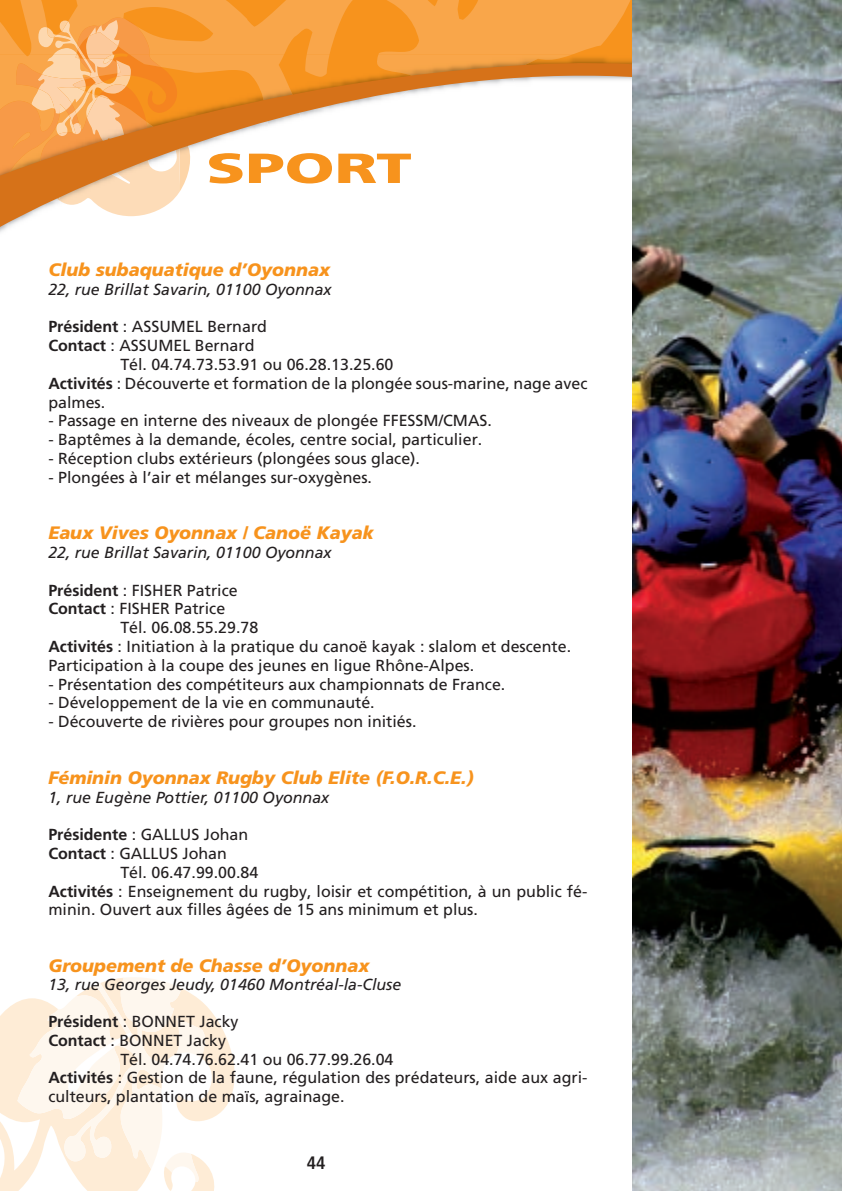
<style>
.page{position:relative;width:842px;height:1191px;background:#fff}
.page>*{position:absolute;margin:0;border:0;box-sizing:border-box;transform-origin:0 0}
.t1{font:900 42px "Frutiger";color:#f7931d;scale:1.53 1}
.t2{font:italic 900 18px "Frutiger";color:#f7931d}
.t3{font:700 condensed 18px "Frutiger";color:#231f20}
.t4{font:16px "Frutiger";color:#231f20}
.t5{font:italic 16px "Frutiger";color:#231f20}
.s1{font-weight:700}
</style>
<div class="page">
<svg style="left:0;top:1002px;width:235px;height:189px;fill:#feecd6"></svg>
<svg style="left:0;top:0;width:632px;height:51px;background:#f89f3b"></svg>
<svg style="left:17px;top:977px;width:188px;height:205px"></svg>
<svg style="left:38px;top:18px;width:112px;height:33px;background:#f9ad61"></svg>
<svg style="left:0;top:51px;width:632px;height:181px"></svg>
<img style="left:632px;top:0;width:210px;height:1191px">
<h1 class="t1" style="left:206px;top:151px;width:136px">SPORT</h1>
<p class="t2" style="left:48px;top:262px;width:283px">Club subaquatique d’Oyonnax</p>
<p class="t5" style="left:48px;top:283px;width:285px">22, rue Brillat Savarin, 01100 Oyonnax</p>
<p class="t4" style="left:48px;top:317px;width:220px"><span class="s1">Président</span> : ASSUMEL Bernard</p>
<p class="t4" style="left:48px;top:336px;width:208px"><span class="s1">Contact</span> : ASSUMEL Bernard</p>
<p class="t4" style="left:120px;top:355px;width:275px">Tél. 04.74.73.53.91 ou 06.28.13.25.60</p>
<p class="t4" style="left:48px;top:374px;width:541px"><span class="s1">Activités</span> : Découverte et formation de la plongée sous-marine, nage avec</p>
<p class="t4" style="left:48px;top:392px;width:58px">palmes.</p>
<p class="t4" style="left:48px;top:411px;width:445px">- Passage en interne des niveaux de plongée FFESSM/CMAS.</p>
<p class="t4" style="left:48px;top:430px;width:435px">- Baptêmes à la demande, écoles, centre social, particulier.</p>
<p class="t4" style="left:48px;top:449px;width:373px">- Réception clubs extérieurs (plongées sous glace).</p>
<p class="t4" style="left:48px;top:468px;width:325px">- Plongées à l’air et mélanges sur-oxygènes.</p>
<p class="t2" style="left:48px;top:526px;width:327px">Eaux Vives Oyonnax / Canoë Kayak</p>
<p class="t5" style="left:48px;top:546px;width:285px">22, rue Brillat Savarin, 01100 Oyonnax</p>
<p class="t4" style="left:48px;top:580px;width:191px"><span class="s1">Président</span> : FISHER Patrice</p>
<p class="t4" style="left:48px;top:599px;width:178px"><span class="s1">Contact</span> : FISHER Patrice</p>
<p class="t4" style="left:120px;top:618px;width:139px">Tél. 06.08.55.29.78</p>
<p class="t4" style="left:48px;top:637px;width:524px"><span class="s1">Activités</span> : Initiation à la pratique du canoë kayak : slalom et descente.</p>
<p class="t4" style="left:48px;top:656px;width:427px">Participation à la coupe des jeunes en ligue Rhône-Alpes.</p>
<p class="t4" style="left:48px;top:674px;width:458px">- Présentation des compétiteurs aux championnats de France.</p>
<p class="t4" style="left:48px;top:693px;width:328px">- Développement de la vie en communauté.</p>
<p class="t4" style="left:48px;top:712px;width:370px">- Découverte de rivières pour groupes non initiés.</p>
<p class="t2" style="left:48px;top:770px;width:427px">Féminin Oyonnax Rugby Club Elite (F.O.R.C.E.)</p>
<p class="t5" style="left:48px;top:790px;width:282px">1, rue Eugène Pottier, 01100 Oyonnax</p>
<p class="t4" style="left:48px;top:825px;width:201px"><span class="s1">Présidente</span> : GALLUS Johan</p>
<p class="t4" style="left:48px;top:844px;width:180px"><span class="s1">Contact</span> : GALLUS Johan</p>
<p class="t4" style="left:120px;top:862px;width:139px">Tél. 06.47.99.00.84</p>
<p class="t4" style="left:48px;top:881px;width:540px"><span class="s1">Activités</span> : Enseignement du rugby, loisir et compétition, à un public fé-</p>
<p class="t4" style="left:48px;top:900px;width:431px">minin. Ouvert aux filles âgées de 15 ans minimum et plus.</p>
<p class="t2" style="left:48px;top:958px;width:322px">Groupement de Chasse d’Oyonnax</p>
<p class="t5" style="left:48px;top:978px;width:355px">13, rue Georges Jeudy, 01460 Montréal-la-Cluse</p>
<p class="t4" style="left:48px;top:1012px;width:192px"><span class="s1">Président</span> : BONNET Jacky</p>
<p class="t4" style="left:48px;top:1031px;width:179px"><span class="s1">Contact</span> : BONNET Jacky</p>
<p class="t4" style="left:120px;top:1049px;width:275px">Tél. 04.74.76.62.41 ou 06.77.99.26.04</p>
<p class="t4" style="left:48px;top:1068px;width:541px"><span class="s1">Activités</span> : Gestion de la faune, régulation des prédateurs, aide aux agri-</p>
<p class="t4" style="left:48px;top:1086px;width:298px">culteurs, plantation de maïs, agrainage.</p>
<p class="t3" style="left:307px;top:1155px;width:20px">44</p>
</div>
